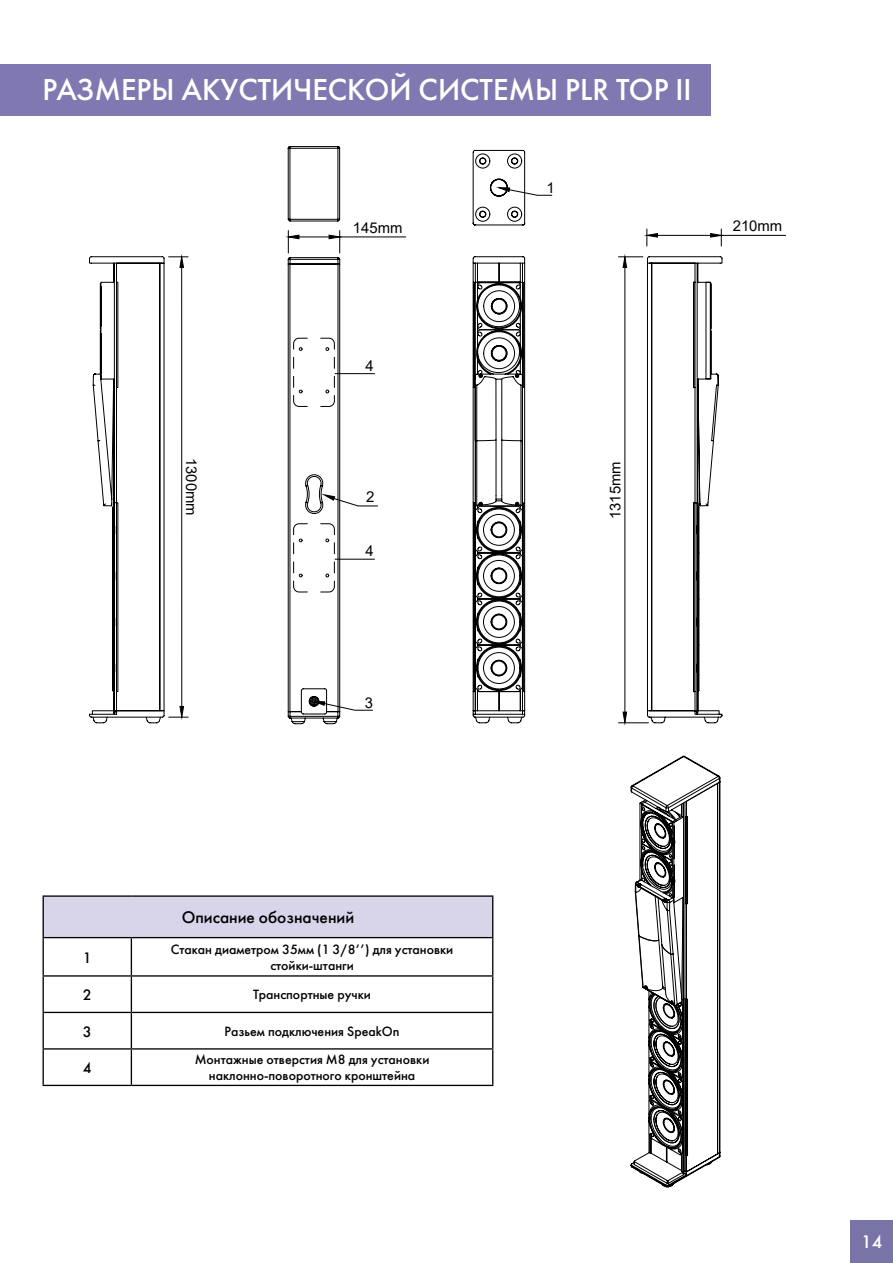
<style>
.page{position:relative;width:893px;height:1263px;background:#fff}
.page>*{position:absolute;margin:0;border:0;box-sizing:border-box;transform-origin:0 0}
.t1{font:30px "Futura Futuris C";color:#fff}
.t2{font:18px "Futura Futuris C";color:#fff}
.t3{font:16.65px "Futura Futuris C";color:#000}
.t4{font:15px "Futura Futuris C";color:#000}
.t5{font:15px "Arial";color:#000}
.t6{font:14.85px "Arial";color:#000}
.t7{font:13.35px/16px "Futura Futuris C";color:#000;text-align:center}
</style>
<div class="page">
<div style="left:850px;top:1220px;width:43px;height:43px;background:#7974a8"></div>
<div style="left:0;top:64px;width:710px;height:51px;background:#8079b1"></div>
<div style="left:43px;top:896px;width:450px;height:41px;background:#d8d5ea"></div>
<hr style="left:43px;top:895px;width:88px;height:2px;background:#000">
<hr style="left:43px;top:897px;width:1px;height:40px;background:#000">
<hr style="left:131px;top:895px;width:362px;height:2px;background:#000">
<hr style="left:492px;top:897px;width:1px;height:40px;background:#000">
<hr style="left:43px;top:937px;width:88px;height:1px;background:#000">
<hr style="left:43px;top:938px;width:1px;height:37px;background:#000">
<hr style="left:131px;top:937px;width:362px;height:1px;background:#000">
<hr style="left:131px;top:938px;width:1px;height:37px;background:#000">
<hr style="left:492px;top:938px;width:1px;height:37px;background:#000">
<hr style="left:43px;top:975px;width:88px;height:1px;background:#000">
<hr style="left:43px;top:976px;width:1px;height:36px;background:#000">
<hr style="left:131px;top:975px;width:362px;height:1px;background:#000">
<hr style="left:131px;top:976px;width:1px;height:36px;background:#000">
<hr style="left:492px;top:976px;width:1px;height:36px;background:#000">
<hr style="left:43px;top:1012px;width:88px;height:1px;background:#000">
<hr style="left:43px;top:1013px;width:1px;height:35px;background:#000">
<hr style="left:131px;top:1012px;width:362px;height:1px;background:#000">
<hr style="left:131px;top:1013px;width:1px;height:35px;background:#000">
<hr style="left:492px;top:1013px;width:1px;height:35px;background:#000">
<hr style="left:43px;top:1048px;width:88px;height:1px;background:#000">
<hr style="left:43px;top:1049px;width:1px;height:36px;background:#000">
<hr style="left:131px;top:1048px;width:362px;height:1px;background:#000">
<hr style="left:131px;top:1049px;width:1px;height:36px;background:#000">
<hr style="left:492px;top:1049px;width:1px;height:36px;background:#000">
<hr style="left:43px;top:1085px;width:88px;height:1px;background:#000">
<hr style="left:131px;top:1085px;width:362px;height:1px;background:#000">
<svg style="left:630px;top:755px;width:91px;height:433px"></svg>
<svg style="left:89px;top:256px;width:634px;height:467px"></svg>
<svg style="left:92px;top:146px;width:433px;height:578px"></svg>
<svg style="left:179px;top:252px;width:5px;height:16px"></svg>
<svg style="left:179px;top:705px;width:5px;height:17px"></svg>
<hr style="left:299px;top:237px;width:30px;height:1px;background:#000">
<hr style="left:340px;top:237px;width:66px;height:1px;background:#000">
<svg style="left:284px;top:231px;width:16px;height:22px"></svg>
<svg style="left:328px;top:231px;width:16px;height:22px"></svg>
<hr style="left:618px;top:722px;width:30px;height:1px;background:#000">
<hr style="left:624px;top:267px;width:1px;height:445px;background:#000">
<svg style="left:622px;top:711px;width:5px;height:15px"></svg>
<svg style="left:618px;top:254px;width:25px;height:14px"></svg>
<hr style="left:657px;top:235px;width:54px;height:1px;background:#000">
<hr style="left:721px;top:235px;width:65px;height:1px;background:#000">
<svg style="left:644px;top:229px;width:14px;height:17px"></svg>
<svg style="left:710px;top:229px;width:16px;height:17px"></svg>
<svg style="left:309px;top:700px;width:64px;height:11px"></svg>
<svg style="left:494px;top:187px;width:59px;height:9px"></svg>
<svg style="left:293px;top:337px;width:42px;height:70px"></svg>
<hr style="left:335px;top:373px;width:40px;height:1px;background:#000">
<svg style="left:293px;top:523px;width:42px;height:70px"></svg>
<hr style="left:335px;top:559px;width:40px;height:1px;background:#000">
<h1 class="t1" style="left:43px;top:72px;width:651px">РАЗМЕРЫ АКУСТИЧЕСКОЙ СИСТЕМЫ PLR TOP II</h1>
<p class="t6" style="left:353px;top:217px;width:51px">145mm</p>
<p class="t6" style="left:546px;top:178px;width:10px">1</p>
<p class="t6" style="left:733px;top:215px;width:51px">210mm</p>
<p class="t6" style="left:202px;top:458px;width:59px;rotate:90deg">1300mm</p>
<p class="t6" style="left:365px;top:355px;width:10px">4</p>
<p class="t5" style="left:366px;top:487px;width:10px">2</p>
<p class="t6" style="left:365px;top:541px;width:10px">4</p>
<p class="t6" style="left:605px;top:519px;width:59px;rotate:-90deg">1315mm</p>
<p class="t6" style="left:365px;top:693px;width:10px">3</p>
<p class="t3" style="left:182px;top:907px;width:174px">Описание обозначений</p>
<p class="t4" style="left:83px;top:948px;width:10px">1</p>
<p class="t7" style="left:171px;top:941px;width:284px">Стакан диаметром 35мм (1 3/8’’) для установки стойки-штанги</p>
<p class="t4" style="left:83px;top:986px;width:10px">2</p>
<p class="t7" style="left:253px;top:987px;width:119px">Транспортные ручки</p>
<p class="t4" style="left:83px;top:1022px;width:10px">3</p>
<p class="t7" style="left:225px;top:1023px;width:177px">Разьем подключения SpeakOn</p>
<p class="t4" style="left:83px;top:1059px;width:10px">4</p>
<p class="t7" style="left:195px;top:1052px;width:236px">Монтажные отверстия М8 для установки наклонно-поворотного кронштейна</p>
<h2 class="t2" style="left:861px;top:1231px;width:23px">14</h2>
</div>
